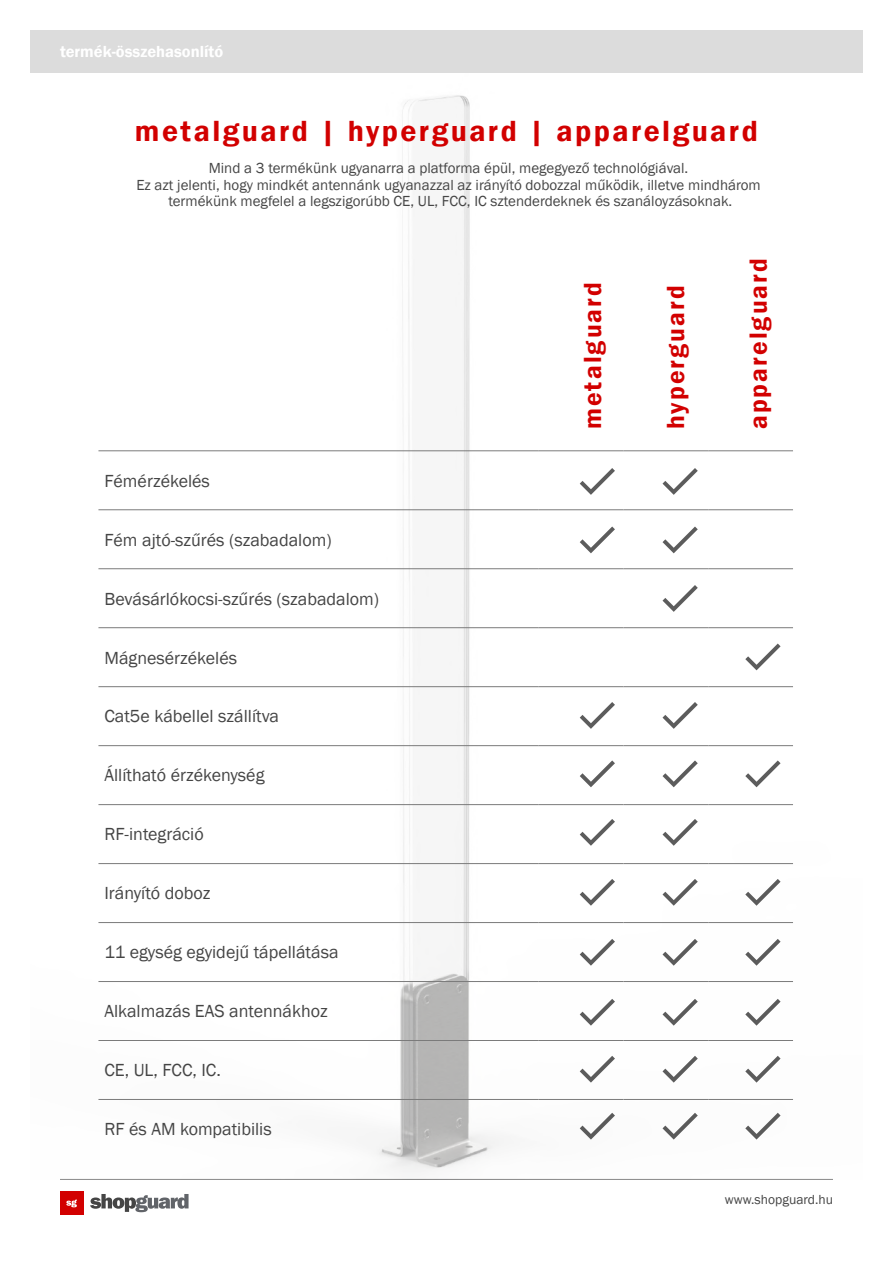
<style>
.page{position:relative;width:893px;height:1263px;background:#fff}
.page>*{position:absolute;margin:0;border:0;box-sizing:border-box;transform-origin:0 0}
.t1{font:600 30px "Franklin Gothic";letter-spacing:.08em;color:#d20000}
.t2{font:600 25.5px "Franklin Gothic";letter-spacing:.08em;color:#d20000}
.t3{font:18px "Franklin Gothic";color:#454545}
.t4{font:600 16.5px "Franklin Gothic";color:#fff}
.t5{font:15px/16.5px "Franklin Gothic";color:#454545;text-align:center}
.t6{font:13.5px "Franklin Gothic";color:#454545}
</style>
<div class="page">
<hr style="left:60px;top:1179px;width:773px;height:1px;background:#454545">
<svg style="left:90px;top:1194px;width:99px;height:18px"></svg>
<div style="left:60px;top:1191px;width:23px;height:23px;background:#d20000"></div>
<svg style="left:66px;top:1199px;width:11px;height:8px"></svg>
<img style="left:30px;top:72px;width:833px;height:1107px">
<div style="left:30px;top:30px;width:833px;height:42px;background:#dcdcdc"></div>
<hr style="left:98px;top:450px;width:441px;height:1px;background:#7b7b7b">
<hr style="left:539px;top:450px;width:84px;height:1px;background:#7b7b7b">
<hr style="left:623px;top:450px;width:85px;height:1px;background:#7b7b7b">
<hr style="left:708px;top:450px;width:85px;height:1px;background:#7b7b7b">
<hr style="left:98px;top:509px;width:441px;height:1px;background:#7b7b7b">
<hr style="left:539px;top:509px;width:84px;height:1px;background:#7b7b7b">
<hr style="left:623px;top:509px;width:85px;height:1px;background:#7b7b7b">
<hr style="left:708px;top:509px;width:85px;height:1px;background:#7b7b7b">
<hr style="left:98px;top:568px;width:441px;height:1px;background:#7b7b7b">
<hr style="left:539px;top:568px;width:84px;height:1px;background:#7b7b7b">
<hr style="left:623px;top:568px;width:85px;height:1px;background:#7b7b7b">
<hr style="left:708px;top:568px;width:85px;height:1px;background:#7b7b7b">
<hr style="left:98px;top:627px;width:441px;height:1px;background:#7b7b7b">
<hr style="left:539px;top:627px;width:84px;height:1px;background:#7b7b7b">
<hr style="left:623px;top:627px;width:85px;height:1px;background:#7b7b7b">
<hr style="left:708px;top:627px;width:85px;height:1px;background:#7b7b7b">
<hr style="left:98px;top:686px;width:441px;height:1px;background:#7b7b7b">
<hr style="left:539px;top:686px;width:84px;height:1px;background:#7b7b7b">
<hr style="left:623px;top:686px;width:85px;height:1px;background:#7b7b7b">
<hr style="left:708px;top:686px;width:85px;height:1px;background:#7b7b7b">
<hr style="left:98px;top:745px;width:441px;height:1px;background:#7b7b7b">
<hr style="left:539px;top:745px;width:84px;height:1px;background:#7b7b7b">
<hr style="left:623px;top:745px;width:85px;height:1px;background:#7b7b7b">
<hr style="left:708px;top:745px;width:85px;height:1px;background:#7b7b7b">
<hr style="left:98px;top:804px;width:441px;height:1px;background:#7b7b7b">
<hr style="left:539px;top:804px;width:84px;height:1px;background:#7b7b7b">
<hr style="left:623px;top:804px;width:85px;height:1px;background:#7b7b7b">
<hr style="left:708px;top:804px;width:85px;height:1px;background:#7b7b7b">
<hr style="left:98px;top:863px;width:441px;height:1px;background:#7b7b7b">
<hr style="left:539px;top:863px;width:84px;height:1px;background:#7b7b7b">
<hr style="left:623px;top:863px;width:85px;height:1px;background:#7b7b7b">
<hr style="left:708px;top:863px;width:85px;height:1px;background:#7b7b7b">
<hr style="left:98px;top:922px;width:441px;height:1px;background:#7b7b7b">
<hr style="left:539px;top:922px;width:84px;height:1px;background:#7b7b7b">
<hr style="left:623px;top:922px;width:85px;height:1px;background:#7b7b7b">
<hr style="left:708px;top:922px;width:85px;height:1px;background:#7b7b7b">
<hr style="left:98px;top:981px;width:441px;height:1px;background:#7b7b7b">
<hr style="left:539px;top:981px;width:84px;height:1px;background:#7b7b7b">
<hr style="left:623px;top:981px;width:85px;height:1px;background:#7b7b7b">
<hr style="left:708px;top:981px;width:85px;height:1px;background:#7b7b7b">
<hr style="left:98px;top:1040px;width:441px;height:1px;background:#7b7b7b">
<hr style="left:539px;top:1040px;width:84px;height:1px;background:#7b7b7b">
<hr style="left:623px;top:1040px;width:85px;height:1px;background:#7b7b7b">
<hr style="left:708px;top:1040px;width:85px;height:1px;background:#7b7b7b">
<hr style="left:98px;top:1099px;width:441px;height:1px;background:#7b7b7b">
<hr style="left:539px;top:1099px;width:84px;height:1px;background:#7b7b7b">
<hr style="left:623px;top:1099px;width:85px;height:1px;background:#7b7b7b">
<hr style="left:708px;top:1099px;width:85px;height:1px;background:#7b7b7b">
<svg style="left:745px;top:643px;width:36px;height:27px"></svg>
<svg style="left:745px;top:760px;width:36px;height:27px"></svg>
<svg style="left:745px;top:879px;width:36px;height:27px"></svg>
<svg style="left:745px;top:939px;width:36px;height:27px"></svg>
<svg style="left:745px;top:999px;width:36px;height:27px"></svg>
<svg style="left:745px;top:1056px;width:36px;height:26px"></svg>
<svg style="left:745px;top:1113px;width:36px;height:26px"></svg>
<svg style="left:662px;top:468px;width:36px;height:27px"></svg>
<svg style="left:662px;top:526px;width:36px;height:27px"></svg>
<svg style="left:662px;top:585px;width:36px;height:27px"></svg>
<svg style="left:662px;top:702px;width:36px;height:27px"></svg>
<svg style="left:662px;top:760px;width:36px;height:27px"></svg>
<svg style="left:662px;top:819px;width:36px;height:27px"></svg>
<svg style="left:662px;top:879px;width:36px;height:27px"></svg>
<svg style="left:662px;top:939px;width:36px;height:27px"></svg>
<svg style="left:662px;top:999px;width:36px;height:27px"></svg>
<svg style="left:662px;top:1056px;width:36px;height:26px"></svg>
<svg style="left:662px;top:1113px;width:36px;height:26px"></svg>
<svg style="left:580px;top:468px;width:35px;height:27px"></svg>
<svg style="left:580px;top:526px;width:35px;height:27px"></svg>
<svg style="left:580px;top:702px;width:35px;height:27px"></svg>
<svg style="left:580px;top:760px;width:35px;height:27px"></svg>
<svg style="left:580px;top:819px;width:35px;height:27px"></svg>
<svg style="left:580px;top:879px;width:35px;height:27px"></svg>
<svg style="left:580px;top:939px;width:35px;height:27px"></svg>
<svg style="left:580px;top:999px;width:35px;height:27px"></svg>
<svg style="left:580px;top:1056px;width:35px;height:26px"></svg>
<svg style="left:580px;top:1113px;width:35px;height:26px"></svg>
<p class="t4" style="left:60px;top:41px;width:165px">termék-összehasonlító</p>
<h1 class="t1" style="left:135px;top:113px;width:624px">metalguard | hyperguard | apparelguard</h1>
<p class="t5" style="left:136px;top:160px;width:626px">Mind a 3 termékünk ugyanarra a platforma épül, megegyező technológiával.<br>Ez azt jelenti, hogy mindkét antennánk ugyanazzal az irányító dobozzal működik, illetve mindhárom termékünk megfelel a legszigorúbb CE, UL, FCC, IC sztenderdeknek és szanáloyzásoknak.</p>
<p class="t3" style="left:104px;top:469px;width:107px">Fémérzékelés</p>
<p class="t3" style="left:104px;top:528px;width:229px">Fém ajtó-szűrés (szabadalom)</p>
<p class="t3" style="left:104px;top:587px;width:276px">Bevásárlókocsi-szűrés (szabadalom)</p>
<p class="t3" style="left:104px;top:646px;width:134px">Mágnesérzékelés</p>
<p class="t3" style="left:104px;top:705px;width:176px">Cat5e kábellel szállítva</p>
<p class="t3" style="left:104px;top:764px;width:162px">Állítható érzékenység</p>
<p class="t3" style="left:104px;top:823px;width:101px">RF-integráció</p>
<p class="t3" style="left:104px;top:882px;width:108px">Irányító doboz</p>
<p class="t3" style="left:104px;top:941px;width:236px">11 egység egyidejű tápellátása</p>
<p class="t3" style="left:104px;top:1000px;width:225px">Alkalmazás EAS antennákhoz</p>
<p class="t3" style="left:104px;top:1059px;width:118px">CE, UL, FCC, IC.</p>
<p class="t3" style="left:104px;top:1118px;width:169px">RF és AM kompatibilis</p>
<h2 class="t2" style="left:577px;top:429px;width:149px;rotate:-90deg">metalguard</h2>
<h2 class="t2" style="left:660px;top:429px;width:145px;rotate:-90deg">hyperguard</h2>
<h2 class="t2" style="left:743px;top:429px;width:173px;rotate:-90deg">apparelguard</h2>
<p class="t6" style="left:725px;top:1191px;width:110px">www.shopguard.hu</p>
</div>
